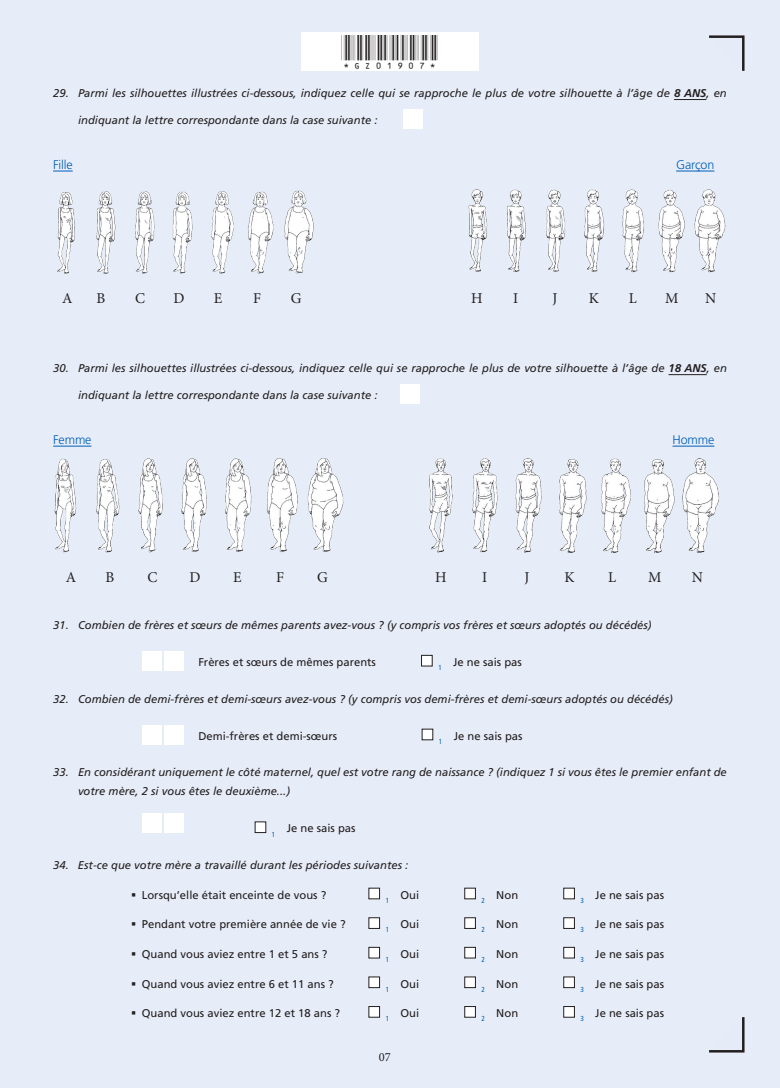
<style>
.page{position:relative;width:780px;height:1088px;background:#e7edf8}
.page>*{position:absolute;margin:0;border:0;box-sizing:border-box;transform-origin:0 0}
.t1{font:33.75px "C39 Hr P24 Dh Tt";color:#231f20}
.t2{font:15px "Minion Pro";color:#231f20}
.t3{font:300 12.5px "Frutiger";letter-spacing:-.01em;color:#005fb9}
.t4{font:12.5px "Minion Pro";color:#231f20}
.t5{font:italic 11.25px/19px "Frutiger";color:#231f20}
.t6{font:11.25px "Frutiger";color:#231f20}
.s1{font-weight:700}
</style>
<div class="page">
<svg style="left:709px;top:35px;width:36px;height:36px"></svg>
<svg style="left:709px;top:1017px;width:36px;height:36px"></svg>
<div style="left:301px;top:32px;width:177px;height:39px;background:#fff"></div>
<hr style="left:674px;top:99px;width:32px;height:1px;background:#231f20">
<svg style="left:53px;top:171px;width:20px;height:1px"></svg>
<hr style="left:676px;top:171px;width:38px;height:1px;background:#005fb9">
<hr style="left:668px;top:374px;width:38px;height:1px;background:#231f20">
<hr style="left:53px;top:446px;width:38px;height:1px;background:#005fb9">
<hr style="left:672px;top:446px;width:42px;height:1px;background:#005fb9">
<div style="left:403px;top:109px;width:20px;height:19px;background:#fff"></div>
<img style="left:57px;top:190px;width:257px;height:84px">
<img style="left:468px;top:189px;width:257px;height:84px">
<div style="left:400px;top:384px;width:19px;height:19px;background:#fff"></div>
<img style="left:54px;top:458px;width:290px;height:95px">
<img style="left:429px;top:458px;width:290px;height:95px">
<div style="left:142px;top:651px;width:19px;height:20px;background:#fff"></div>
<div style="left:164px;top:651px;width:20px;height:20px;background:#fff"></div>
<svg style="left:421px;top:654px;width:12px;height:13px"></svg>
<div style="left:142px;top:725px;width:19px;height:20px;background:#fff"></div>
<div style="left:164px;top:725px;width:20px;height:20px;background:#fff"></div>
<svg style="left:421px;top:728px;width:13px;height:13px"></svg>
<div style="left:142px;top:813px;width:19px;height:19px;background:#fff"></div>
<div style="left:164px;top:813px;width:20px;height:19px;background:#fff"></div>
<svg style="left:254px;top:821px;width:13px;height:12px"></svg>
<svg style="left:368px;top:887px;width:12px;height:13px"></svg>
<svg style="left:464px;top:887px;width:12px;height:13px"></svg>
<svg style="left:563px;top:887px;width:12px;height:13px"></svg>
<svg style="left:368px;top:917px;width:12px;height:12px"></svg>
<svg style="left:464px;top:917px;width:12px;height:12px"></svg>
<svg style="left:563px;top:917px;width:12px;height:12px"></svg>
<svg style="left:368px;top:946px;width:12px;height:13px"></svg>
<svg style="left:464px;top:946px;width:12px;height:13px"></svg>
<svg style="left:563px;top:946px;width:12px;height:13px"></svg>
<svg style="left:368px;top:976px;width:12px;height:12px"></svg>
<svg style="left:464px;top:976px;width:12px;height:12px"></svg>
<svg style="left:563px;top:976px;width:12px;height:12px"></svg>
<svg style="left:368px;top:1006px;width:12px;height:12px"></svg>
<svg style="left:464px;top:1006px;width:12px;height:12px"></svg>
<svg style="left:563px;top:1006px;width:12px;height:12px"></svg>
<h1 class="t1" style="left:341px;top:35px;width:99px">*GZ01907*</h1>
<p class="t5" style="left:53px;top:84px;width:675px">29. Parmi les silhouettes illustrées ci-dessous, indiquez celle qui se rapproche le plus de votre silhouette à l’âge de <span class="s1">8 ANS</span>, en</p>
<p class="t5" style="left:78px;top:110px;width:301px">indiquant la lettre correspondante dans la case suivante :</p>
<p class="t3" style="left:53px;top:157px;width:21px">Fille</p>
<p class="t3" style="left:676px;top:157px;width:40px">Garçon</p>
<h2 class="t2" style="left:62px;top:288px;width:12px">A</h2>
<h2 class="t2" style="left:97px;top:288px;width:10px">B</h2>
<h2 class="t2" style="left:135px;top:288px;width:11px">C</h2>
<h2 class="t2" style="left:173px;top:288px;width:13px">D</h2>
<h2 class="t2" style="left:214px;top:288px;width:10px">E</h2>
<h2 class="t2" style="left:253px;top:288px;width:9px">F</h2>
<h2 class="t2" style="left:291px;top:288px;width:12px">G</h2>
<h2 class="t2" style="left:471px;top:288px;width:13px">H</h2>
<h2 class="t2" style="left:513px;top:288px;width:7px">I</h2>
<h2 class="t2" style="left:552px;top:288px;width:6px">J</h2>
<h2 class="t2" style="left:588px;top:288px;width:12px">K</h2>
<h2 class="t2" style="left:628px;top:288px;width:10px">L</h2>
<h2 class="t2" style="left:665px;top:288px;width:15px">M</h2>
<h2 class="t2" style="left:705px;top:288px;width:13px">N</h2>
<p class="t5" style="left:53px;top:359px;width:675px">30. Parmi les silhouettes illustrées ci-dessous, indiquez celle qui se rapproche le plus de votre silhouette à l’âge de <span class="s1">18 ANS</span>, en</p>
<p class="t5" style="left:78px;top:385px;width:301px">indiquant la lettre correspondante dans la case suivante :</p>
<p class="t3" style="left:53px;top:432px;width:40px">Femme</p>
<p class="t3" style="left:672px;top:432px;width:43px">Homme</p>
<h2 class="t2" style="left:66px;top:567px;width:12px">A</h2>
<h2 class="t2" style="left:105px;top:567px;width:10px">B</h2>
<h2 class="t2" style="left:147px;top:567px;width:11px">C</h2>
<h2 class="t2" style="left:189px;top:567px;width:13px">D</h2>
<h2 class="t2" style="left:233px;top:567px;width:10px">E</h2>
<h2 class="t2" style="left:276px;top:567px;width:9px">F</h2>
<h2 class="t2" style="left:317px;top:567px;width:12px">G</h2>
<h2 class="t2" style="left:435px;top:567px;width:13px">H</h2>
<h2 class="t2" style="left:482px;top:567px;width:7px">I</h2>
<h2 class="t2" style="left:524px;top:567px;width:6px">J</h2>
<h2 class="t2" style="left:564px;top:567px;width:12px">K</h2>
<h2 class="t2" style="left:608px;top:567px;width:10px">L</h2>
<h2 class="t2" style="left:648px;top:567px;width:15px">M</h2>
<h2 class="t2" style="left:691px;top:567px;width:13px">N</h2>
<p class="t5" style="left:53px;top:615px;width:600px">31. Combien de frères et sœurs de mêmes parents avez-vous ? (y compris vos frères et sœurs adoptés ou décédés)</p>
<p class="t6" style="left:198px;top:655px;width:179px">Frères et sœurs de mêmes parents</p>
<p class="t6" style="left:438px;top:655px;width:85px"><sub>1</sub> Je ne sais pas</p>
<p class="t5" style="left:53px;top:689px;width:621px">32. Combien de demi-frères et demi-sœurs avez-vous ? (y compris vos demi-frères et demi-sœurs adoptés ou décédés)</p>
<p class="t6" style="left:198px;top:729px;width:140px">Demi-frères et demi-sœurs</p>
<p class="t6" style="left:439px;top:729px;width:85px"><sub>1</sub> Je ne sais pas</p>
<p class="t5" style="left:78px;top:763px;width:650px;text-indent:-25px">33. En considérant uniquement le côté maternel, quel est votre rang de naissance ? (indiquez 1 si vous êtes le premier enfant de votre mère, 2 si vous êtes le deuxième...)</p>
<p class="t6" style="left:272px;top:822px;width:85px"><sub>1</sub> Je ne sais pas</p>
<p class="t5" style="left:53px;top:856px;width:356px">34. Est-ce que votre mère a travaillé durant les périodes suivantes :</p>
<p class="t6" style="left:142px;top:888px;width:186px">Lorsqu’elle était enceinte de vous ?</p>
<p class="t6" style="left:385px;top:888px;width:35px"><sub>1</sub> Oui</p>
<p class="t6" style="left:481px;top:888px;width:38px"><sub>2</sub> Non</p>
<p class="t6" style="left:580px;top:888px;width:85px"><sub>3</sub> Je ne sais pas</p>
<p class="t6" style="left:142px;top:918px;width:205px">Pendant votre première année de vie ?</p>
<p class="t6" style="left:385px;top:918px;width:35px"><sub>1</sub> Oui</p>
<p class="t6" style="left:481px;top:918px;width:38px"><sub>2</sub> Non</p>
<p class="t6" style="left:580px;top:918px;width:85px"><sub>3</sub> Je ne sais pas</p>
<p class="t6" style="left:142px;top:947px;width:187px">Quand vous aviez entre 1 et 5 ans ?</p>
<p class="t6" style="left:385px;top:947px;width:35px"><sub>1</sub> Oui</p>
<p class="t6" style="left:481px;top:947px;width:38px"><sub>2</sub> Non</p>
<p class="t6" style="left:580px;top:947px;width:85px"><sub>3</sub> Je ne sais pas</p>
<p class="t6" style="left:142px;top:977px;width:193px">Quand vous aviez entre 6 et 11 ans ?</p>
<p class="t6" style="left:385px;top:977px;width:35px"><sub>1</sub> Oui</p>
<p class="t6" style="left:481px;top:977px;width:38px"><sub>2</sub> Non</p>
<p class="t6" style="left:580px;top:977px;width:85px"><sub>3</sub> Je ne sais pas</p>
<p class="t6" style="left:142px;top:1006px;width:200px">Quand vous aviez entre 12 et 18 ans ?</p>
<p class="t6" style="left:385px;top:1006px;width:35px"><sub>1</sub> Oui</p>
<p class="t6" style="left:481px;top:1006px;width:38px"><sub>2</sub> Non</p>
<p class="t6" style="left:580px;top:1006px;width:85px"><sub>3</sub> Je ne sais pas</p>
<p class="t4" style="left:378px;top:1048px;width:13px">07</p>
</div>
